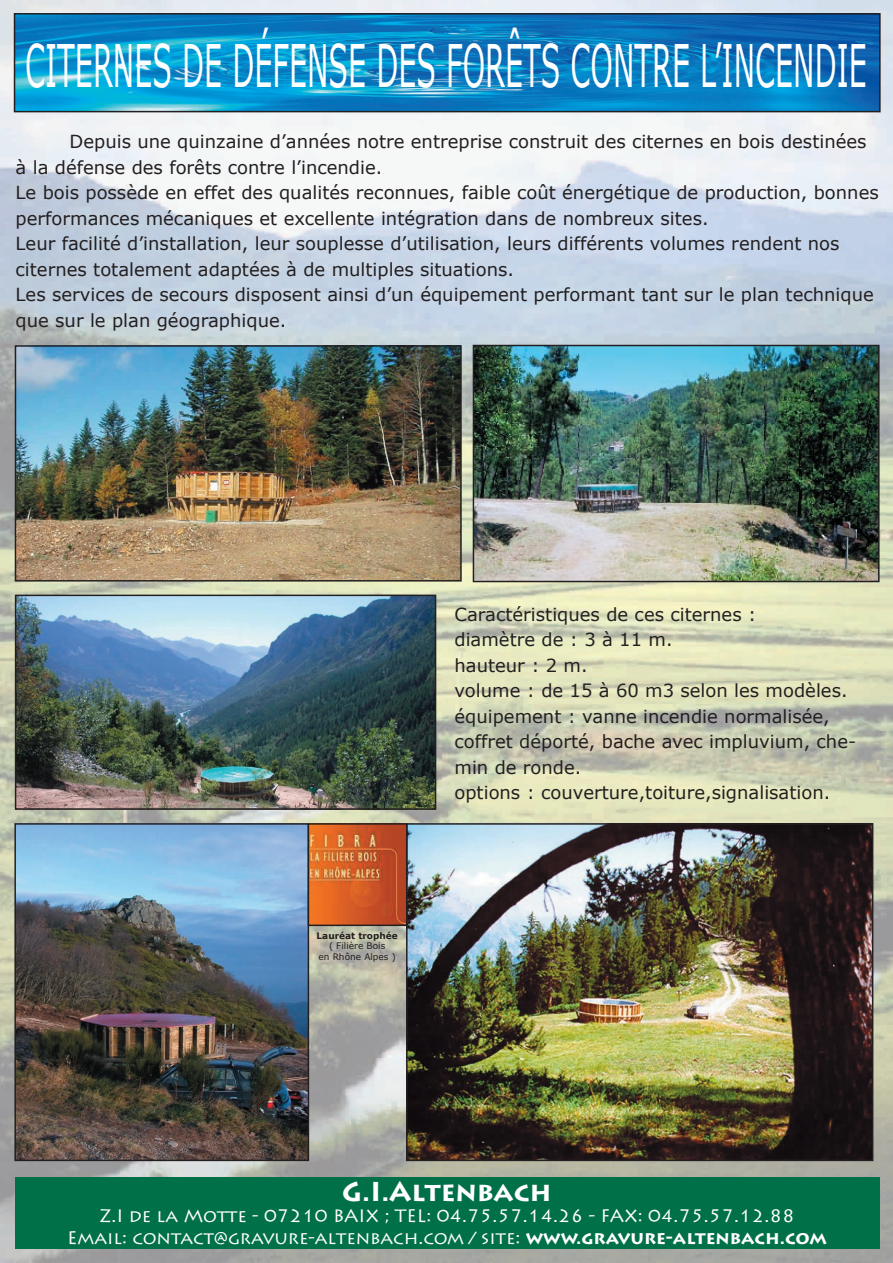
<style>
.page{position:relative;width:893px;height:1263px;background:#fff}
.page>*{position:absolute;margin:0;border:0;box-sizing:border-box;transform-origin:0 0}
.t1{font:58.5px "Verdana";color:#fff;scale:.49 1}
.t2{font:700 27px "Lithos Pro";color:#fff}
.t3{font:18px/25.5px "Verdana";color:#231f20}
.t4{font:18px/21.6px "Lithos Pro";color:#fff;text-align:center}
.t5{font:9px/10.8px "Verdana";color:#231f20;text-align:center}
.t6{font:700 9px "Verdana";color:#231f20}
.s1{font-weight:700}
</style>
<div class="page">
<img style="left:0;top:0;width:893px;height:1263px">
<img style="left:476px;top:348px;width:400px;height:231px">
<div style="left:473px;top:345px;width:406px;height:237px;border:2px solid #231f20"></div>
<img style="left:17px;top:826px;width:289px;height:332px">
<div style="left:14px;top:823px;width:295px;height:338px;border:2px solid #231f20"></div>
<img style="left:409px;top:826px;width:461px;height:332px">
<div style="left:406px;top:823px;width:467px;height:338px;border:2px solid #231f20"></div>
<img style="left:18px;top:348px;width:441px;height:230px">
<div style="left:15px;top:345px;width:447px;height:236px;border:2px solid #231f20"></div>
<img style="left:18px;top:598px;width:415px;height:209px">
<div style="left:15px;top:595px;width:421px;height:215px;border:2px solid #231f20"></div>
<img style="left:17px;top:16px;width:861px;height:93px">
<div style="left:14px;top:13px;width:867px;height:99px;border:2px solid #231f20"></div>
<img style="left:311px;top:826px;width:93px;height:97px">
<div style="left:308px;top:823px;width:99px;height:103px;border:2px solid #231f20"></div>
<div style="left:15px;top:1177px;width:864px;height:71px;background:#007049"></div>
<h1 class="t1" style="left:25px;top:28px;width:1719px">CITERNES DE DÉFENSE DES FORÊTS CONTRE L’INCENDIE</h1>
<p class="t3" style="left:16px;top:128px;width:865px;text-indent:54px">Depuis une quinzaine d’années notre entreprise construit des citernes en bois destinées à la défense des forêts contre l’incendie.<br>Le bois possède en effet des qualités reconnues, faible coût énergétique de production, bonnes performances mécaniques et excellente intégration dans de nombreux sites.<br>Leur facilité d’installation, leur souplesse d’utilisation, leurs différents volumes rendent nos citernes totalement adaptées à de multiples situations.<br>Les services de secours disposent ainsi d’un équipement performant tant sur le plan technique que sur le plan géographique.</p>
<p class="t6" style="left:317px;top:930px;width:83px">Lauréat trophée</p>
<p class="t5" style="left:318px;top:940px;width:79px">( Filière Bois<br>en Rhône Alpes )</p>
<p class="t3" style="left:454px;top:601px;width:403px">Caractéristiques de ces citernes :<br>diamètre de : 3 à 11 m.<br>hauteur : 2 m.<br>volume : de 15 à 60 m3 selon les modèles. équipement : vanne incendie normalisée, coffret déporté, bache avec impluvium, che&shy;min de ronde.<br>options : couverture,toiture,signalisation.</p>
<h2 class="t2" style="left:342px;top:1175px;width:211px">G.I.Altenbach</h2>
<p class="t4" style="left:67px;top:1205px;width:761px">Z.I de la Motte - 07210 BAIX ; TEL: 04.75.57.14.26 - FAX: 04.75.57.12.88<br>Email: contact@gravure-altenbach.com / site: <span class="s1">www.gravure-altenbach.com</span></p>
</div>
